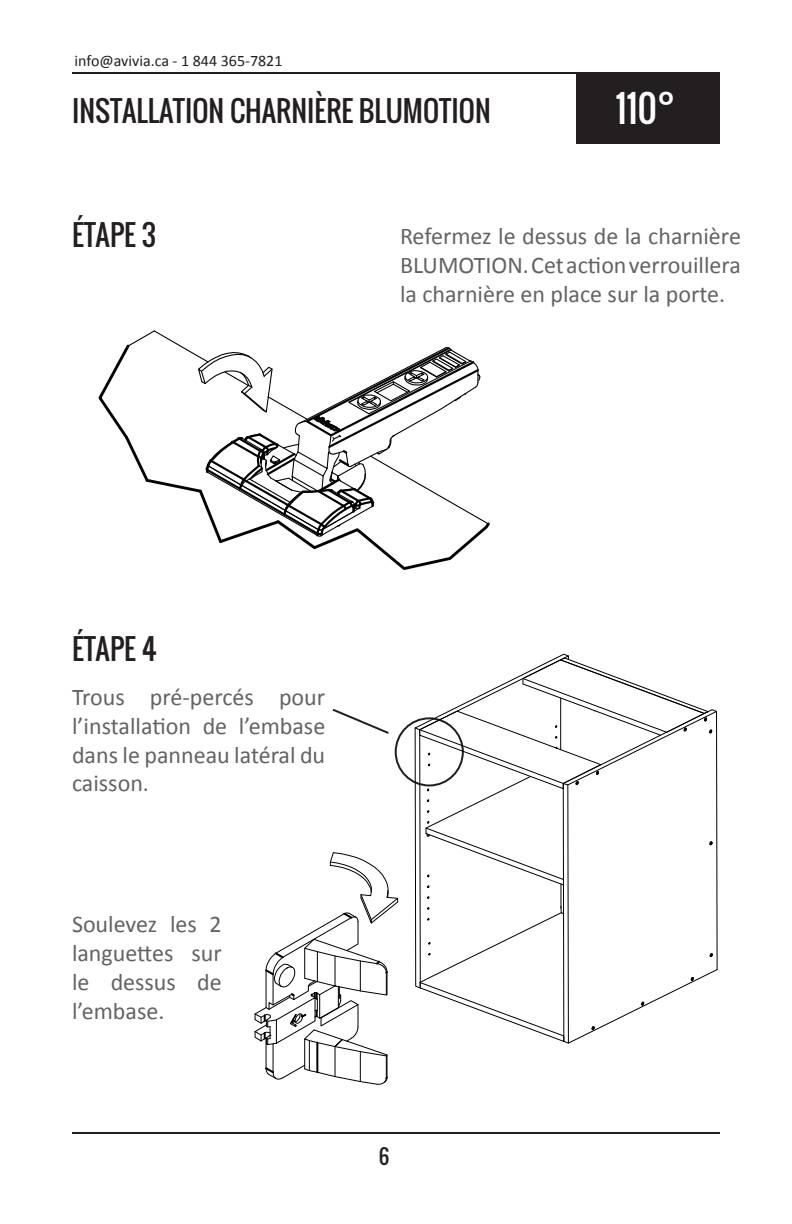
<style>
.page{position:relative;width:792px;height:1224px;background:#fff}
.page>*{position:absolute;margin:0;border:0;box-sizing:border-box;transform-origin:0 0}
.t1{font:36px "Oswald";color:#fff}
.t2{font:28px "Oswald";color:#231f20}
.t3{font:24px/28.8px "Calibri";color:#636366;text-align:justify}
.t4{font:20px "Oswald";color:#231f20}
.t5{font:16px "Calibri";color:#231f20}
</style>
<div class="page">
<hr style="left:72px;top:1132px;width:648px;height:2px;background:#231f20">
<hr style="left:72px;top:72px;width:648px;height:2px;background:#231f20">
<svg style="left:332px;top:708px;width:57px;height:26px"></svg>
<svg style="left:254px;top:852px;width:145px;height:233px"></svg>
<svg style="left:98px;top:330px;width:392px;height:240px"></svg>
<div style="left:576px;top:72px;width:144px;height:72px;background:#231f20"></div>
<svg style="left:413px;top:653px;width:305px;height:391px"></svg>
<p class="t5" style="left:75px;top:50px;width:209px">info@avivia.ca - 1 844 365-7821</p>
<p class="t2" style="left:72px;top:90px;width:420px">INSTALLATION CHARNIÈRE BLUMOTION</p>
<p class="t1" style="left:615px;top:81px;width:61px">110°</p>
<p class="t2" style="left:72px;top:214px;width:85px">ÉTAPE 3</p>
<p class="t3" style="left:400px;top:221px;width:342px">Refermez le dessus de la charnière BLUMOTION. Cet action verrouillera la charnière en place sur la porte.</p>
<p class="t2" style="left:72px;top:628px;width:86px">ÉTAPE 4</p>
<p class="t3" style="left:72px;top:682px;width:255px">Trous pré-percés pour l’installation de l’embase dans le panneau latéral du caisson.</p>
<p class="t3" style="left:72px;top:909px;width:151px">Soulevez les 2 languettes sur le dessus de l’embase.</p>
<p class="t4" style="left:379px;top:1142px;width:12px">6</p>
</div>
